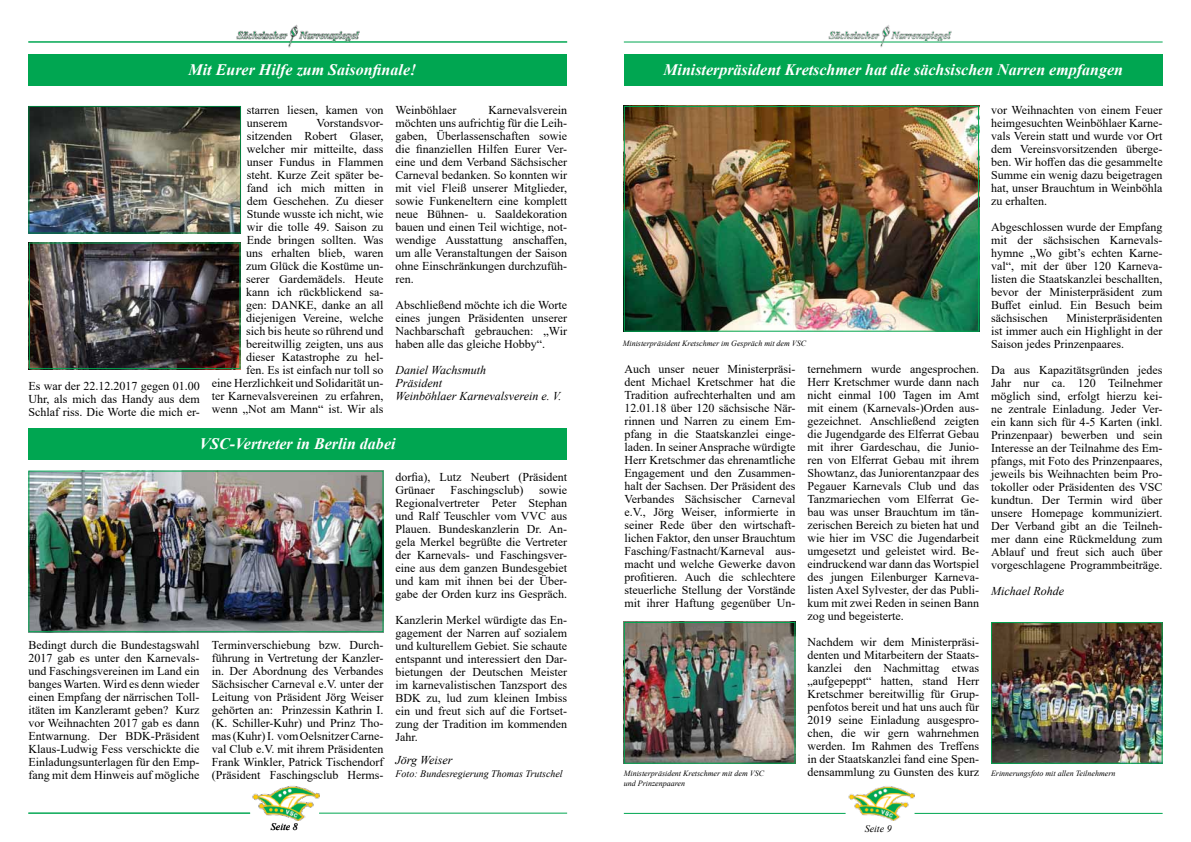
<style>
.page{position:relative;width:1191px;height:842px;background:#fff}
.page>*{position:absolute;margin:0;border:0;box-sizing:border-box;transform-origin:0 0}
.t1{font:italic 700 16px "Times New Roman";color:#fff}
.t2{font:12px/13px "Times New Roman";color:#000;text-align:justify}
.t3{font:italic 12px/13px "Times New Roman";color:#000}
.t4{font:italic 10px "Times New Roman";color:#000}
.t5{font:italic 8px/10px "Times New Roman";color:#000}
</style>
<div class="page">
<img style="left:253px;top:786px;width:66px;height:34px">
<img style="left:236px;top:24px;width:123px;height:23px">
<div style="left:28px;top:55px;width:539px;height:31px;background:#00a651"></div>
<hr style="left:624px;top:42px;width:538px;height:1px;background:#00a651">
<img style="left:829px;top:25px;width:123px;height:22px">
<div style="left:624px;top:55px;width:538px;height:31px;background:#00a651"></div>
<hr style="left:319px;top:813px;width:248px;height:1px;background:#00a651">
<hr style="left:624px;top:813px;width:221px;height:1px;background:#00a651">
<img style="left:848px;top:786px;width:66px;height:34px">
<hr style="left:914px;top:813px;width:248px;height:1px;background:#00a651">
<hr style="left:28px;top:41px;width:539px;height:1px;background:#00a651">
<hr style="left:28px;top:813px;width:222px;height:1px;background:#00a651">
<img style="left:30px;top:108px;width:209px;height:124px">
<div style="left:28px;top:106px;width:213px;height:128px;border:1px solid #007f3e"></div>
<img style="left:31px;top:245px;width:207px;height:122px">
<div style="left:29px;top:243px;width:211px;height:126px;border:1px solid #00a651"></div>
<img style="left:30px;top:473px;width:351px;height:157px">
<div style="left:28px;top:471px;width:355px;height:161px;border:1px solid #00a651"></div>
<div style="left:28px;top:428px;width:539px;height:32px;background:#00a651"></div>
<img style="left:626px;top:108px;width:351px;height:222px">
<div style="left:624px;top:106px;width:355px;height:226px;border:1px solid #00a651"></div>
<img style="left:626px;top:624px;width:167px;height:138px">
<div style="left:624px;top:622px;width:171px;height:142px;border:1px solid #00a651"></div>
<img style="left:993px;top:624px;width:167px;height:138px">
<div style="left:991px;top:622px;width:171px;height:142px;border:1px solid #00a651"></div>
<h1 class="t1" style="left:189px;top:59px;width:229px">Mit Eurer Hilfe zum Saisonfinale!</h1>
<p class="t2" style="left:395px;top:103px;width:173px;text-indent:93px">Karnevalsverein möchten uns aufrichtig für die Leih&shy;gaben, Überlassenschaften sowie die finanziellen Hilfen Eurer Ver&shy;eine und dem Verband Sächsischer Carneval bedanken. So konnten wir mit viel Fleiß unserer Mitglieder, sowie Funkeneltern eine komplett neue Bühnen- u. Saaldekoration bauen und einen Teil wichtige, not&shy;wendige Ausstattung anschaffen, um alle Veranstaltungen der Saison ohne Einschränkungen durchzufüh&shy;ren.</p>
<p class="t2" style="left:395px;top:298px;width:173px">Abschließend möchte ich die Worte eines jungen Präsidenten unserer Nachbarschaft gebrauchen: „Wir haben alle das gleiche Hobby“.</p>
<p class="t3" style="left:395px;top:363px;width:167px">Daniel Wachsmuth<br>Präsident<br>Weinböhlaer Karnevalsverein e. V.</p>
<h1 class="t1" style="left:199px;top:433px;width:198px">VSC-Vertreter in Berlin dabei</h1>
<p class="t2" style="left:395px;top:103px;width:63px">Weinböhlaer</p>
<p class="t2" style="left:247px;top:103px;width:138px">starren liesen, kamen von unserem</p>
<p class="t2" style="left:212px;top:116px;width:173px;text-align:right">Vorstandsvor-<br>sitzenden Robert Glaser, welcher mir mitteilte, dass<br>unser Fundus in Flammen<br>steht. Kurze Zeit später be-<br>fand ich mich mitten in<br>dem Geschehen. Zu dieser<br>Stunde wusste ich nicht, wie<br>wir die tolle 49. Saison zu<br>Ende bringen sollten. Was<br>uns erhalten blieb, waren<br>zum Glück die Kostüme un-<br>serer Gardemädels. Heute<br>kann ich rückblickend sa-<br>gen: DANKE, danke an all diejenigen Vereine, welche<br>sich bis heute so rührend und bereitwillig zeigten, uns aus<br>dieser Katastrophe zu hel-<br>fen. Es ist einfach nur toll so<br>eine Herzlichkeit und Solidarität un&shy;ter Karnevalsvereinen zu erfahren, wenn „Not am Mann“ ist. Wir als</p>
<p class="t2" style="left:28px;top:379px;width:173px">Es war der 22.12.2017 gegen 01.00<br>Uhr, als mich das Handy aus dem Schlaf riss. Die Worte die mich er-</p>
<p class="t2" style="left:28px;top:638px;width:173px">Bedingt durch die Bundestagswahl 2017 gab es unter den Karnevals&shy;und Faschingsvereinen im Land ein banges Warten. Wird es denn wieder einen Empfang der närrischen Toll&shy;itäten im Kanzleramt geben? Kurz vor Weihnachten 2017 gab es dann Entwarnung. Der BDK-Präsident Klaus-Ludwig Fess verschickte die Einladungsunterlagen für den Emp&shy;fang mit dem Hinweis auf mögliche</p>
<p class="t2" style="left:212px;top:638px;width:173px">Terminverschiebung bzw. Durch&shy;führung in Vertretung der Kanzler&shy;in. Der Abordnung des Verbandes Sächsischer Carneval e.V. unter der Leitung von Präsident Jörg Weiser gehörten an: Prinzessin Kathrin I. (K. Schiller-Kuhr) und Prinz Tho&shy;mas (Kuhr) I. vom Oelsnitzer Carne&shy;val Club e.V. mit ihrem Präsidenten Frank Winkler, Patrick Tischendorf (Präsident Faschingsclub Herms-</p>
<p class="t2" style="left:395px;top:470px;width:173px">dorfia), Lutz Neubert (Präsident<br>Grünaer</p>
<p class="t2" style="left:395px;top:483px;width:173px;text-indent:144px">sowie Regionalvertreter Peter Stephan und Ralf Teuschler vom VVC aus Plauen. Bundeskanzlerin Dr. An&shy;gela Merkel begrüßte die Vertreter der Karnevals- und Faschingsver&shy;eine aus dem ganzen Bundesgebiet und kam mit ihnen bei der Über&shy;gabe der Orden kurz ins Gespräch.</p>
<p class="t2" style="left:395px;top:613px;width:173px">Kanzlerin Merkel würdigte das En&shy;gagement der Narren auf sozialem und kulturellem Gebiet. Sie schaute entspannt und interessiert den Dar&shy;bietungen der Deutschen Meister im karnevalistischen Tanzsport des BDK zu, lud zum kleinen Imbiss ein und freut sich auf die Fortset&shy;zung der Tradition im kommenden Jahr.</p>
<p class="t3" style="left:395px;top:753px;width:58px">Jörg Weiser</p>
<p class="t4" style="left:395px;top:767px;width:169px">Foto: Bundesregierung Thomas Trutschel</p>
<p class="t2" style="left:450px;top:483px;width:74px">Faschingsclub)</p>
<h1 class="t1" style="left:663px;top:58px;width:461px">Ministerpräsident Kretschmer hat die sächsischen Narren empfangen</h1>
<p class="t2" style="left:991px;top:103px;width:173px">vor Weihnachten von einem Feuer heimgesuchten Weinböhlaer Karne&shy;vals Verein statt und wurde vor Ort dem Vereinsvorsitzenden überge&shy;ben. Wir hoffen das die gesammelte Summe ein wenig dazu beigetragen hat, unser Brauchtum in Weinböhla zu erhalten.</p>
<p class="t2" style="left:991px;top:220px;width:173px">Abgeschlossen wurde der Empfang mit der sächsischen Karnevals&shy;hymne „Wo gibt’s echten Karne&shy;val“, mit der über 120 Karneva&shy;listen die Staatskanzlei beschallten, bevor der Ministerpräsident zum Buffet einlud. Ein Besuch beim sächsischen</p>
<p class="t2" style="left:991px;top:311px;width:173px;text-indent:76px">Ministerpräsidenten ist immer auch ein Highlight in der Saison jedes Prinzenpaares.</p>
<p class="t2" style="left:991px;top:363px;width:173px">Da aus Kapazitätsgründen jedes Jahr nur ca. 120 Teilnehmer möglich sind, erfolgt hierzu kei&shy;ne zentrale Einladung. Jeder Ver&shy;ein kann sich für 4-5 Karten (inkl.<br>Prinzenpaar) bewerben und sein Interesse an der Teilnahme des Em&shy;pfangs, mit Foto des Prinzenpaares, jeweils bis Weihnachten beim Pro&shy;tokoller oder Präsidenten des VSC kundtun. Der Termin wird über unsere Homepage kommuniziert.<br>Der Verband gibt an die Teilneh&shy;mer dann eine Rückmeldung zum Ablauf und freut sich auch über vorgeschlagene Programmbeiträge.</p>
<p class="t3" style="left:991px;top:584px;width:74px">Michael Rohde</p>
<p class="t5" style="left:623px;top:339px;width:185px">Ministerpräsident Kretschmer im Gespräch mit dem VSC</p>
<p class="t2" style="left:624px;top:362px;width:173px">Auch unser neuer Ministerpräsi&shy;dent Michael Kretschmer hat die Tradition aufrechterhalten und am 12.01.18 über 120 sächsische När&shy;rinnen und Narren zu einem Em&shy;pfang in die Staatskanzlei einge&shy;laden. In seiner Ansprache würdigte Herr Kretschmer das ehrenamtliche Engagement und den Zusammen&shy;halt der Sachsen. Der Präsident des Verbandes Sächsischer Carneval e.V., Jörg Weiser, informierte in seiner Rede über den wirtschaft&shy;lichen Faktor, den unser Brauchtum Fasching/Fastnacht/Karneval aus&shy;macht und welche Gewerke davon profitieren. Auch die schlechtere steuerliche Stellung der Vorstände mit ihrer Haftung gegenüber Un-</p>
<p class="t2" style="left:807px;top:362px;width:173px">ternehmern wurde angesprochen.<br>Herr Kretschmer wurde dann nach nicht einmal 100 Tagen im Amt mit einem (Karnevals-)Orden aus&shy;gezeichnet. Anschließend zeigten die Jugendgarde des Elferrat Gebau mit ihrer Gardeschau, die Junio&shy;ren von Elferrat Gebau mit ihrem Showtanz, das Juniorentanzpaar des Pegauer Karnevals Club und das Tanzmariechen vom Elferrat Ge&shy;bau was unser Brauchtum im tän&shy;zerischen Bereich zu bieten hat und wie hier im VSC die Jugendarbeit umgesetzt und geleistet wird. Be&shy;eindruckend war dann das Wortspiel des jungen Eilenburger Karneva&shy;listen Axel Sylvester, der das Publi&shy;kum mit zwei Reden in seinen Bann zog und begeisterte.</p>
<p class="t2" style="left:807px;top:635px;width:173px">Nachdem wir dem Ministerpräsi&shy;denten und Mitarbeitern der Staats&shy;kanzlei den Nachmittag etwas „aufgepeppt“ hatten, stand Herr Kretschmer bereitwillig für Grup&shy;penfotos bereit und hat uns auch für 2019 seine Einladung ausgespro&shy;chen, die wir gern wahrnehmen werden. Im Rahmen des Treffens in der Staatskanzlei fand eine Spen&shy;densammlung zu Gunsten des kurz</p>
<p class="t5" style="left:624px;top:768px;width:142px">Ministerpräsident Kretschmer mit dem VSC und Prinzenpaaren</p>
<p class="t5" style="left:991px;top:768px;width:126px">Erinnerungsfoto mit allen Teilnehmern</p>
<p class="t4" style="left:271px;top:819px;width:28px">Seite 8</p>
<p class="t4" style="left:864px;top:821px;width:28px">Seite 9</p>
</div>
